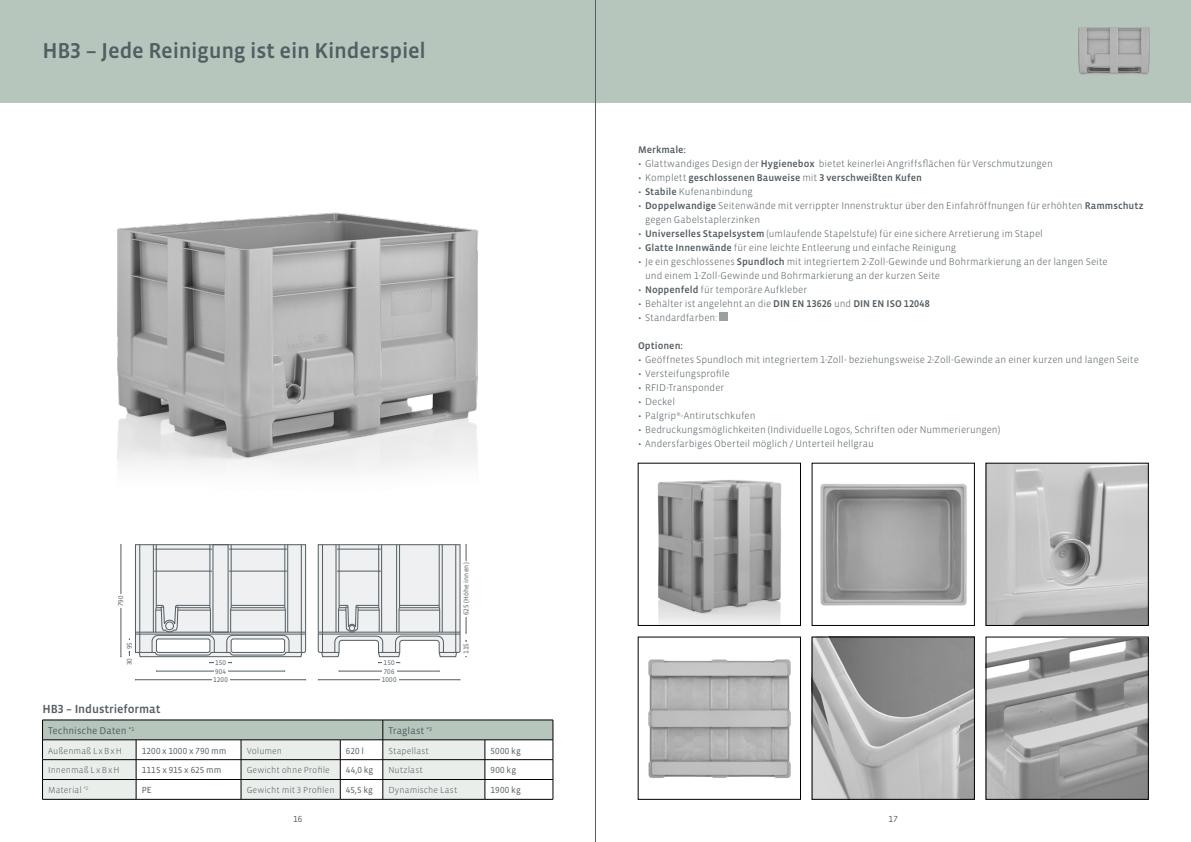
<style>
.page{position:relative;width:1191px;height:842px;background:#fff}
.page>*{position:absolute;margin:0;border:0;box-sizing:border-box;transform-origin:0 0}
.t1{font:500 22px "Vista Sans OT";letter-spacing:-.01em;color:#535d62}
.t2{font:500 12px "Vista Sans OT";letter-spacing:-.005em;color:#535d62}
.t3{font:300 10px "Vista Sans OT";color:#535d62}
.t4{font:500 10px "Vista Sans OT";letter-spacing:.005em;color:#535d62}
.t5{font:10px "Vista Sans OT";color:#535d62}
.t6{font:300 9px "Vista Sans OT";letter-spacing:.005em;color:#535d62}
.t7{font:9px "Vista Sans OT";letter-spacing:.025em;color:#535d62}
.t8{font:7px "Vista Sans OT";letter-spacing:.035em;color:#535d62}
.s1{font-weight:500}
.s2{font-weight:300}
</style>
<div class="page">
<div style="left:0;top:0;width:595px;height:102px;background:#b6c6bc"></div>
<div style="left:595px;top:0;width:596px;height:102px;background:#b6c6bc"></div>
<img style="left:117px;top:212px;width:362px;height:260px">
<img style="left:657px;top:480px;width:125px;height:144px">
<img style="left:820px;top:484px;width:147px;height:122px">
<img style="left:988px;top:465px;width:158px;height:159px">
<img style="left:648px;top:659px;width:143px;height:119px">
<img style="left:814px;top:639px;width:158px;height:158px">
<img style="left:988px;top:639px;width:158px;height:158px">
<img style="left:1078px;top:27px;width:71px;height:48px">
<hr style="left:135px;top:679px;width:170px;height:1px;background:#535d62">
<hr style="left:156px;top:671px;width:129px;height:1px;background:#535d62">
<div style="left:212px;top:676px;width:17px;height:7px;background:#fff"></div>
<div style="left:214px;top:668px;width:13px;height:7px;background:#fff"></div>
<hr style="left:318px;top:679px;width:142px;height:1px;background:#535d62">
<hr style="left:339px;top:671px;width:100px;height:1px;background:#535d62">
<div style="left:380px;top:676px;width:18px;height:7px;background:#fff"></div>
<div style="left:382px;top:668px;width:14px;height:7px;background:#fff"></div>
<svg style="left:129px;top:544px;width:177px;height:119px;background:#d9dcdd"></svg>
<hr style="left:121px;top:545px;width:1px;height:112px;background:#535d62">
<div style="left:126px;top:657px;width:7px;height:10px;background:#fff"></div>
<div style="left:126px;top:641px;width:7px;height:10px;background:#fff"></div>
<div style="left:117px;top:594px;width:7px;height:14px;background:#fff"></div>
<svg style="left:317px;top:544px;width:150px;height:119px;background:#dbdedf"></svg>
<div style="left:382px;top:659px;width:14px;height:7px;background:#fff"></div>
<svg style="left:42px;top:720px;width:512px;height:79px"></svg>
<hr style="left:42px;top:799px;width:94px;height:1px;background:#000">
<hr style="left:136px;top:799px;width:105px;height:1px;background:#000">
<hr style="left:241px;top:799px;width:99px;height:1px;background:#000">
<hr style="left:340px;top:799px;width:43px;height:1px;background:#000">
<hr style="left:383px;top:799px;width:102px;height:1px;background:#000">
<hr style="left:485px;top:799px;width:68px;height:1px;background:#000">
<div style="left:719px;top:313px;width:9px;height:8px;background:#9a9f9f"></div>
<div style="left:462px;top:561px;width:7px;height:56px;background:#fff"></div>
<hr style="left:595px;top:0;width:1px;height:842px;background:#535d62">
<p class="t1" style="left:43px;top:39px;width:385px">HB3 – Jede Reinigung ist ein Kinderspiel</p>
<p class="t8" style="left:117px;top:606px;width:12px;rotate:-90deg">790</p>
<p class="t8" style="left:126px;top:649px;width:9px;rotate:-90deg">95</p>
<p class="t8" style="left:126px;top:665px;width:9px;rotate:-90deg">30</p>
<p class="t2" style="left:43px;top:702px;width:119px">HB3 – Industrieformat</p>
<p class="t8" style="left:215px;top:659px;width:12px">150</p>
<p class="t8" style="left:215px;top:668px;width:13px">904</p>
<p class="t8" style="left:213px;top:676px;width:16px">1200</p>
<p class="t8" style="left:383px;top:659px;width:12px">150</p>
<p class="t8" style="left:384px;top:668px;width:12px">706</p>
<p class="t8" style="left:382px;top:676px;width:16px">1000</p>
<p class="t8" style="left:462px;top:615px;width:54px;rotate:-90deg">625 (Höhe innen)</p>
<p class="t8" style="left:462px;top:654px;width:13px;rotate:-90deg">115</p>
<p class="t5" style="left:48px;top:726px;width:88px">Technische Daten <sup>*1</sup></p>
<p class="t5" style="left:388px;top:726px;width:45px">Traglast <sup>*3</sup></p>
<p class="t6" style="left:48px;top:746px;width:75px">Außenmaß LxBxH</p>
<p class="t7" style="left:142px;top:746px;width:86px">1200 x 1000 x 790 mm</p>
<p class="t6" style="left:247px;top:746px;width:37px">Volumen</p>
<p class="t7" style="left:346px;top:746px;width:20px">620 l</p>
<p class="t6" style="left:388px;top:746px;width:42px">Stapellast</p>
<p class="t7" style="left:490px;top:746px;width:32px">5000 kg</p>
<p class="t6" style="left:48px;top:766px;width:73px">Innenmaß L xBxH</p>
<p class="t7" style="left:142px;top:766px;width:81px">1115 x 915 x 625 mm</p>
<p class="t6" style="left:247px;top:766px;width:85px">Gewicht ohne Profile</p>
<p class="t7" style="left:346px;top:766px;width:29px">44,0 kg</p>
<p class="t6" style="left:388px;top:766px;width:36px">Nutzlast</p>
<p class="t7" style="left:490px;top:766px;width:27px">900 kg</p>
<p class="t6" style="left:48px;top:785px;width:42px">Material <sup>*2</sup></p>
<p class="t7" style="left:142px;top:785px;width:12px">PE</p>
<p class="t6" style="left:247px;top:785px;width:89px">Gewicht mit 3 Profilen</p>
<p class="t7" style="left:346px;top:785px;width:29px">45,5 kg</p>
<p class="t6" style="left:388px;top:785px;width:70px">Dynamische Last</p>
<p class="t7" style="left:490px;top:785px;width:32px">1900 kg</p>
<p class="t4" style="left:638px;top:145px;width:50px">Merkmale:</p>
<p class="t3" style="left:638px;top:159px;width:416px">• Glattwandiges Design der <span class="s1">Hygienebox</span> bietet keinerlei Angriffsflächen für Verschmutzungen</p>
<p class="t4" style="left:638px;top:173px;width:285px"><span class="s2">• Komplett</span> geschlossenen Bauweise <span class="s2">mit</span> 3 verschweißten Kufen</p>
<p class="t3" style="left:638px;top:187px;width:116px">• <span class="s1">Stabile</span> Kufenanbindung</p>
<p class="t3" style="left:638px;top:201px;width:507px">• <span class="s1">Doppelwandige</span> Seitenwände mit verrippter Innenstruktur über den Einfahröffnungen für erhöhten <span class="s1">Rammschutz</span></p>
<p class="t3" style="left:645px;top:215px;width:117px">gegen Gabelstaplerzinken</p>
<p class="t3" style="left:638px;top:229px;width:406px">• <span class="s1">Universelles Stapelsystem</span> (umlaufende Stapelstufe) für eine sichere Arretierung im Stapel</p>
<p class="t3" style="left:638px;top:243px;width:320px">• <span class="s1">Glatte Innenwände</span> für eine leichte Entleerung und einfache Reinigung</p>
<p class="t3" style="left:638px;top:257px;width:471px">• Je ein geschlossenes <span class="s1">Spundloch</span> mit integriertem 2-Zoll-Gewinde und Bohrmarkierung an der langen Seite</p>
<p class="t3" style="left:645px;top:271px;width:296px">und einem 1-Zoll-Gewinde und Bohrmarkierung an der kurzen Seite</p>
<p class="t3" style="left:638px;top:285px;width:171px">• <span class="s1">Noppenfeld</span> für temporäre Aufkleber</p>
<p class="t3" style="left:638px;top:299px;width:293px">• Behälter ist angelehnt an die <span class="s1">DIN EN 13626</span> und <span class="s1">DIN EN ISO 12048</span></p>
<p class="t3" style="left:638px;top:313px;width:81px">• Standardfarben:</p>
<p class="t4" style="left:638px;top:341px;width:46px">Optionen:</p>
<p class="t3" style="left:638px;top:355px;width:502px">• Geöffnetes Spundloch mit integriertem 1-Zoll- beziehungsweise 2-Zoll-Gewinde an einer kurzen und langen Seite</p>
<p class="t3" style="left:638px;top:369px;width:93px">• Versteifungsprofile</p>
<p class="t3" style="left:638px;top:383px;width:88px">• RFID-Transponder</p>
<p class="t3" style="left:638px;top:397px;width:39px">• Deckel</p>
<p class="t3" style="left:638px;top:411px;width:119px">• Palgrip<sup>®</sup>-Antirutschkufen</p>
<p class="t3" style="left:638px;top:425px;width:363px">• Bedruckungsmöglichkeiten (Individuelle Logos, Schriften oder Nummerierungen)</p>
<p class="t3" style="left:638px;top:439px;width:237px">• Andersfarbiges Oberteil möglich / Unterteil hellgrau</p>
<p class="t7" style="left:293px;top:814px;width:11px">16</p>
<p class="t7" style="left:888px;top:814px;width:11px">17</p>
</div>
